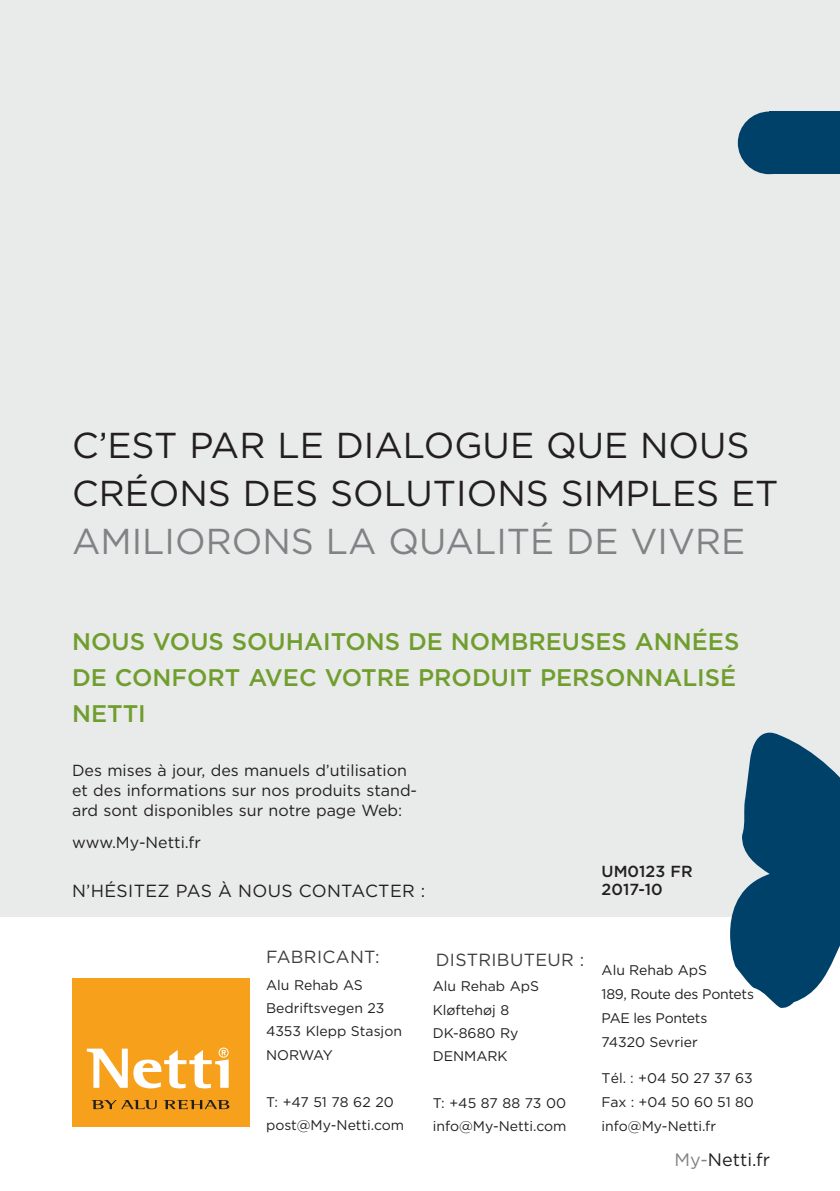
<style>
.page{position:relative;width:840px;height:1191px;background:#fff}
.page>*{position:absolute;margin:0;border:0;box-sizing:border-box;transform-origin:0 0}
.t1{font:36px/48px "Gotham";color:#231f20}
.t2{font:36px "Gotham";color:#808285}
.t3{font:500 24px/36px "Gotham";color:#709e2e}
.t4{font:18px "Gotham Pro";color:#231f20}
.t5{font:17.6px "Gotham Pro";letter-spacing:.02em;color:#231f20}
.t6{font:17.6px "Gotham Pro";letter-spacing:.02em;color:#3e3e3f}
.t7{font:16px/20px "Gotham";color:#231f20}
.t8{font:500 16px/18px "Gotham Pro";color:#231f20}
.t9{font:14px/23.4px "Gotham";color:#231f20}
.t10{font:14px/24px "Gotham Pro";color:#231f20}
.t11{font:14px/24px "Gotham Pro";letter-spacing:-.02em;color:#231f20}
.s1{color:#969392}
.s2{color:#808285}
</style>
<div class="page">
<div style="left:0;top:0;width:839px;height:916px;background:#e9eaea"></div>
<svg style="left:712px;top:732px;width:127px;height:276px;fill:#00416a"></svg>
<div style="left:72px;top:978px;width:178px;height:148px;background:#f6a01b"></div>
<svg style="left:163px;top:1099px;width:66px;height:10px"></svg>
<svg style="left:91px;top:1099px;width:66px;height:10px"></svg>
<svg style="left:87px;top:1047px;width:141px;height:41px"></svg>
<div style="left:768px;top:112px;width:71px;height:62px;background:#00416a"></div>
<div style="left:737px;top:112px;width:63px;height:62px;background:#00416a;border-radius:50%"></div>
<h1 class="t1" style="left:72px;top:421px;width:707px">c’est par le dialogue que nous créons des solutions simples et</h1>
<h1 class="t2" style="left:72px;top:518px;width:674px">amiliorons la qualité de vivre</h1>
<h2 class="t3" style="left:72px;top:623px;width:668px">NOUS VOUS SOUHAITONS DE NOMBREUSES ANNÉES<br>DE CONFORT AVEC VOTRE PRODUIT PERSONNALISÉ<br>NETTI</h2>
<p class="t7" style="left:72px;top:760px;width:346px">Des mises à jour, des manuels d’utilisation et des informations sur nos produits stand&shy;ard sont disponibles sur notre page Web:</p>
<p class="t7" style="left:72px;top:831px;width:130px">www.M y-N etti.fr</p>
<p class="t5" style="left:72px;top:880px;width:354px">N’hésitez pas à nous contacter :</p>
<p class="t8" style="left:601px;top:862px;width:92px">UM0123 FR<br>2017-10</p>
<p class="t6" style="left:266px;top:946px;width:115px">Fabricant:</p>
<p class="t6" style="left:435px;top:949px;width:150px">Distributeur :</p>
<p class="t9" style="left:266px;top:972px;width:137px">Alu Rehab AS<br>Bedriftsvegen 23<br>4353 Klepp Stasjon<br>NORWAY</p>
<p class="t9" style="left:266px;top:1089px;width:140px">T: +47 51 78 62 20 post@My-Netti.com</p>
<p class="t9" style="left:432px;top:974px;width:108px">Alu Rehab ApS<br>Kløftehøj 8<br>DK-8680 Ry<br>DENMARK</p>
<p class="t9" style="left:432px;top:1091px;width:135px">T: +45 87 88 73 00 info@My-Netti.com</p>
<p class="t11" style="left:601px;top:958px;width:154px">Alu Rehab ApS<br>189, Route des Pontets<br>PAE</p>
<p class="t10" style="left:601px;top:1006px;width:107px;text-indent:32px">les Pontets<br>74320 Sevrier</p>
<p class="t10" style="left:601px;top:1066px;width:154px;text-align:justify">Tél. : +04 50 27 37 63<br>Fax : +04 50 60 51 80 info@My-Netti.fr</p>
<p class="t7" style="left:663px;top:1146px;width:108px"><span class="s1">My-</span>Netti.com</p>
<p class="t4" style="left:674px;top:1149px;width:97px"><span class="s2">My-</span>Netti.fr</p>
</div>
